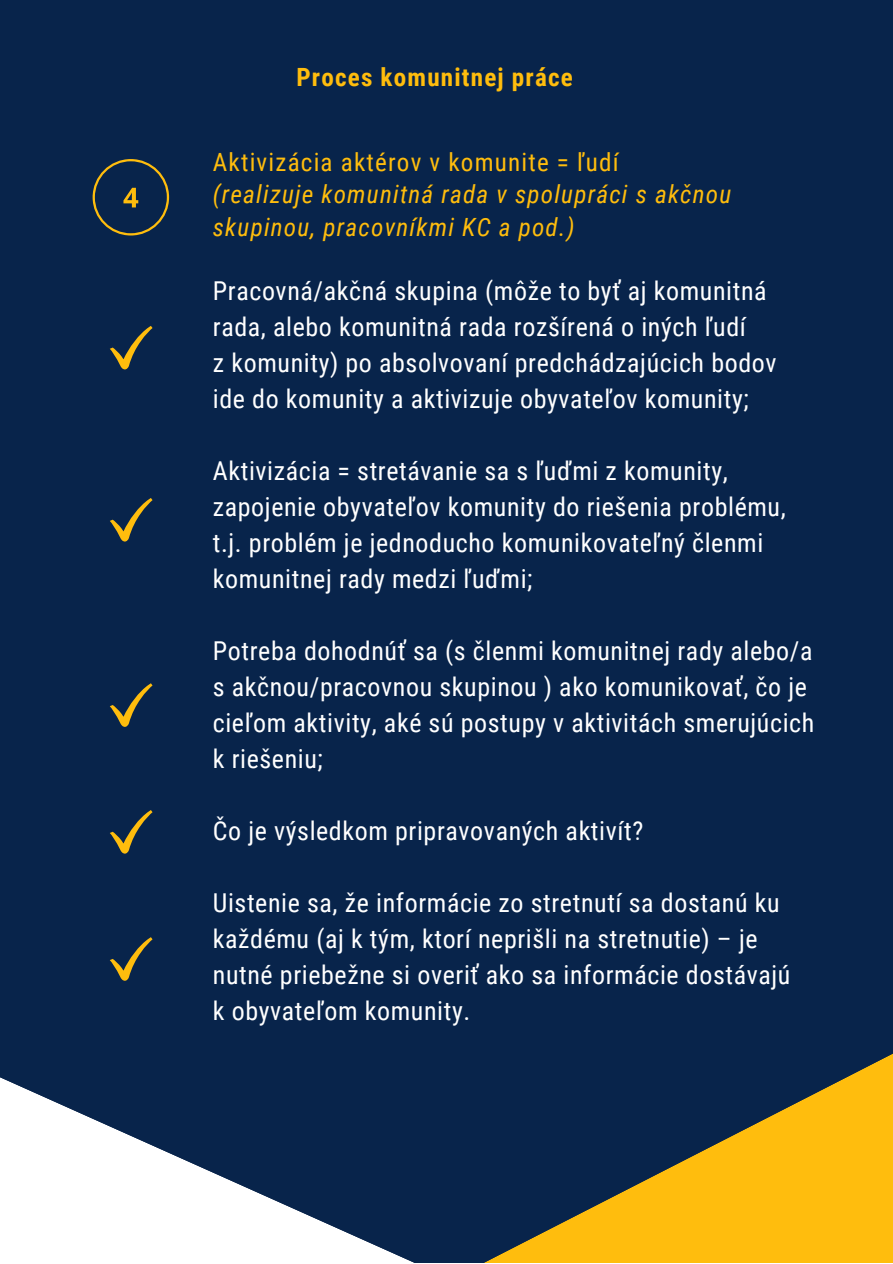
<style>
.page{position:relative;width:893px;height:1264px;background:#fff}
.page>*{position:absolute;margin:0;border:0;box-sizing:border-box;transform-origin:0 0}
.t1{font:25.95px/36px "Roboto Condensed";letter-spacing:.025em;color:#fff}
.t2{font:italic 25.05px/32.5px "Roboto Condensed";letter-spacing:.05em;color:#ffbd0d}
.t3{font:25.05px "Roboto Condensed";letter-spacing:.045em;color:#ffbd0d}
.t4{font:700 25.05px "Roboto Condensed";letter-spacing:.045em;color:#ffbd0d}
</style>
<div class="page">
<div style="left:0;top:0;width:892px;height:1262px;background:#08244b"></div>
<svg style="left:0;top:1077px;width:258px;height:185px;fill:#fff"></svg>
<svg style="left:258px;top:1054px;width:634px;height:208px"></svg>
<svg style="left:110px;top:498px;width:42px;height:43px"></svg>
<svg style="left:110px;top:326px;width:42px;height:43px"></svg>
<svg style="left:110px;top:683px;width:42px;height:44px"></svg>
<svg style="left:110px;top:810px;width:42px;height:43px"></svg>
<svg style="left:110px;top:937px;width:42px;height:43px"></svg>
<svg style="left:93px;top:159px;width:76px;height:76px"></svg>
<p class="t4" style="left:296px;top:63px;width:278px">Proces komunitnej práce</p>
<p class="t3" style="left:213px;top:148px;width:407px">Aktivizácia aktérov v komunite = ľudí</p>
<p class="t2" style="left:213px;top:179px;width:520px">(realizuje komunitná rada v spolupráci s akčnou skupinou, pracovníkmi KC a pod.)</p>
<p class="t1" style="left:213px;top:273px;width:565px">Pracovná/akčná skupina (môže to byť aj komunitná rada, alebo komunitná rada rozšírená o iných ľudí<br>z komunity) po absolvovaní predchádzajúcich bodov ide do komunity a aktivizuje obyvateľov komunity;</p>
<p class="t1" style="left:213px;top:453px;width:574px">Aktivizácia = stretávanie sa s ľuďmi z komunity, zapojenie obyvateľov komunity do riešenia problému, t.j. problém je jednoducho komunikovateľný členmi komunitnej rady medzi ľuďmi;</p>
<p class="t1" style="left:213px;top:633px;width:603px">Potreba dohodnúť sa (s členmi komunitnej rady alebo/a s akčnou/pracovnou skupinou ) ako komunikovať, čo je cieľom aktivity, aké sú postupy v aktivitách smerujúcich k riešeniu;</p>
<p class="t1" style="left:213px;top:813px;width:432px">Čo je výsledkom pripravovaných aktivít?</p>
<p class="t1" style="left:213px;top:885px;width:579px">Uistenie sa, že informácie zo stretnutí sa dostanú ku každému (aj k tým, ktorí neprišli na stretnutie) – je nutné priebežne si overiť ako sa informácie dostávajú k obyvateľom komunity.</p>
</div>
